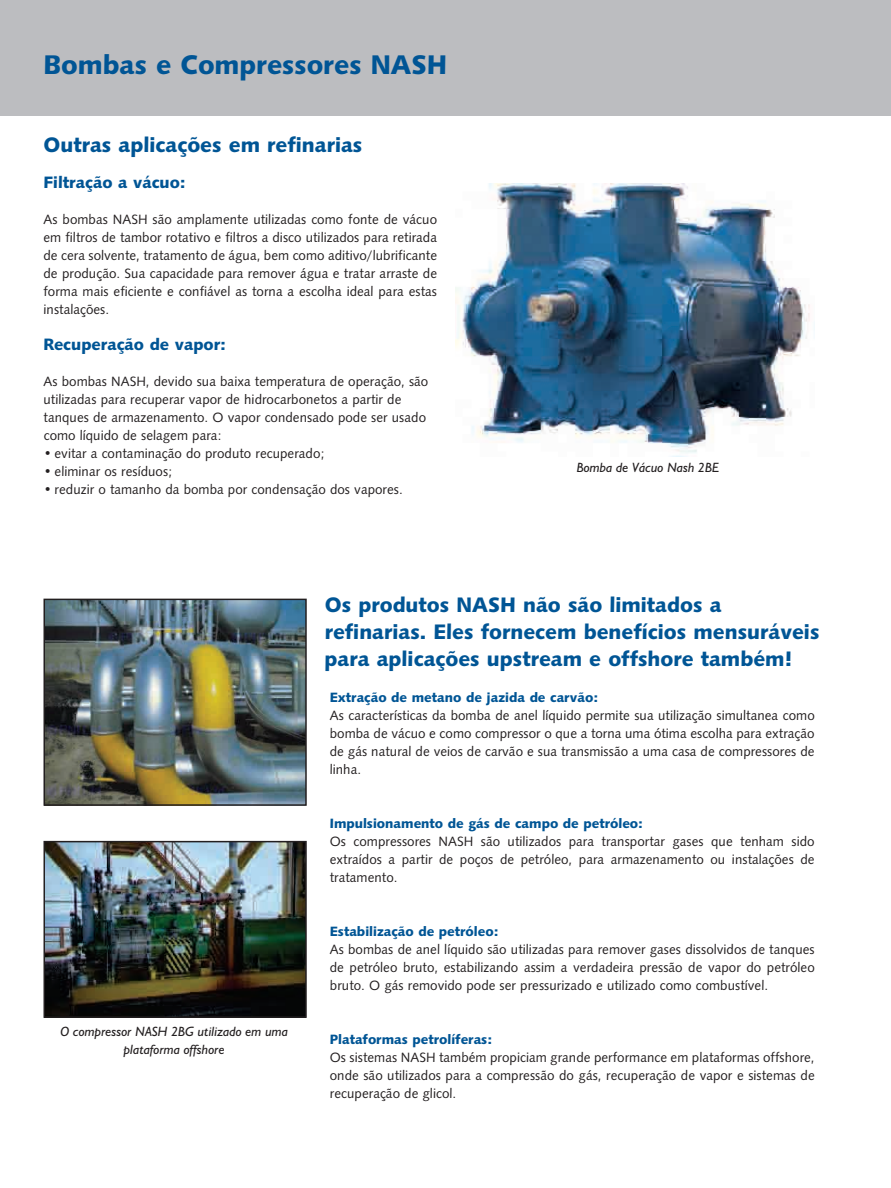
<style>
.page{position:relative;width:891px;height:1188px;background:#fff}
.page>*{position:absolute;margin:0;border:0;box-sizing:border-box;transform-origin:0 0}
.t1{font:27px "Humanist 531 BT Black A";color:#005595}
.t2{font:21px/27px "Humanist 531 BT Black A";color:#005595}
.t3{font:16.5px "Humanist 531 BT Black A";color:#005595}
.t4{font:13.5px/18px "Humanist 531 BT Roman A";color:#231f20;text-align:justify}
.t5{font:13.5px "Humanist 531 BT Black A";color:#005595}
.t6{font:italic 13.5px/18px "Humanist 521 BT";color:#231f20;text-align:center}
</style>
<div class="page">
<div style="left:0;top:0;width:891px;height:116px;background:#bcbdc0"></div>
<img style="left:455px;top:183px;width:360px;height:274px">
<img style="left:47px;top:602px;width:257px;height:201px">
<div style="left:44px;top:599px;width:263px;height:207px;border:2px solid #231f20"></div>
<img style="left:47px;top:844px;width:257px;height:171px">
<div style="left:44px;top:841px;width:263px;height:177px;border:2px solid #231f20"></div>
<h1 class="t1" style="left:44px;top:49px;width:405px">Bombas e Compressores NASH</h1>
<h2 class="t2" style="left:44px;top:132px;width:320px">Outras aplicações em refinarias</h2>
<p class="t3" style="left:44px;top:173px;width:144px">Filtração a vácuo:</p>
<p class="t4" style="left:44px;top:211px;width:395px">As bombas NASH são amplamente utilizadas como fonte de vácuo em filtros de tambor rotativo e filtros a disco utilizados para retirada de cera solvente, tratamento de água, bem como aditivo/lubrificante de produção. Sua capacidade para remover água e tratar arraste de forma mais eficiente e confiável as torna a escolha ideal para estas instalações.</p>
<p class="t3" style="left:44px;top:335px;width:184px">Recuperação de vapor:</p>
<p class="t4" style="left:44px;top:373px;width:386px;text-align:left">As bombas NASH, devido sua baixa temperatura de operação, são utilizadas para recuperar vapor de hidrocarbonetos a partir de tanques de armazenamento. O vapor condensado pode ser usado como líquido de selagem para:</p>
<p class="t4" style="left:44px;top:445px;width:283px">• evitar a contaminação do produto recuperado;</p>
<p class="t4" style="left:44px;top:463px;width:130px">• eliminar os resíduos;</p>
<p class="t4" style="left:44px;top:481px;width:361px">• reduzir o tamanho da bomba por condensação dos vapores.</p>
<p class="t6" style="left:577px;top:459px;width:144px">Bomba de Vácuo Nash 2BE</p>
<h2 class="t2" style="left:325px;top:591px;width:496px">Os produtos NASH não são limitados a refinarias. Eles fornecem benefícios mensuráveis para aplicações upstream e offshore também!</h2>
<p class="t5" style="left:330px;top:689px;width:270px">Extração de metano de jazida de carvão:</p>
<p class="t4" style="left:330px;top:706px;width:487px">As características da bomba de anel líquido permite sua utilização simultanea como bomba de vácuo e como compressor o que a torna uma ótima escolha para extração de gás natural de veios de carvão e sua transmissão a uma casa de compressores de linha.</p>
<p class="t5" style="left:330px;top:815px;width:315px">Impulsionamento de gás de campo de petróleo:</p>
<p class="t4" style="left:330px;top:832px;width:486px">Os compressores NASH são utilizados para transportar gases que tenham sido extraídos a partir de poços de petróleo, para armazenamento ou instalações de tratamento.</p>
<p class="t6" style="left:61px;top:1022px;width:229px">O compressor NASH 2BG utilizado em uma plataforma offshore</p>
<p class="t5" style="left:330px;top:923px;width:170px">Estabilização de petróleo:</p>
<p class="t4" style="left:330px;top:940px;width:487px">As bombas de anel líquido são utilizadas para remover gases dissolvidos de tanques de petróleo bruto, estabilizando assim a verdadeira pressão de vapor do petróleo bruto. O gás removido pode ser pressurizado e utilizado como combustível.</p>
<p class="t5" style="left:330px;top:1031px;width:164px">Plataformas petrolíferas:</p>
<p class="t4" style="left:330px;top:1048px;width:487px">Os sistemas NASH também propiciam grande performance em plataformas offshore, onde são utilizados para a compressão do gás, recuperação de vapor e sistemas de recuperação de glicol.</p>
</div>
